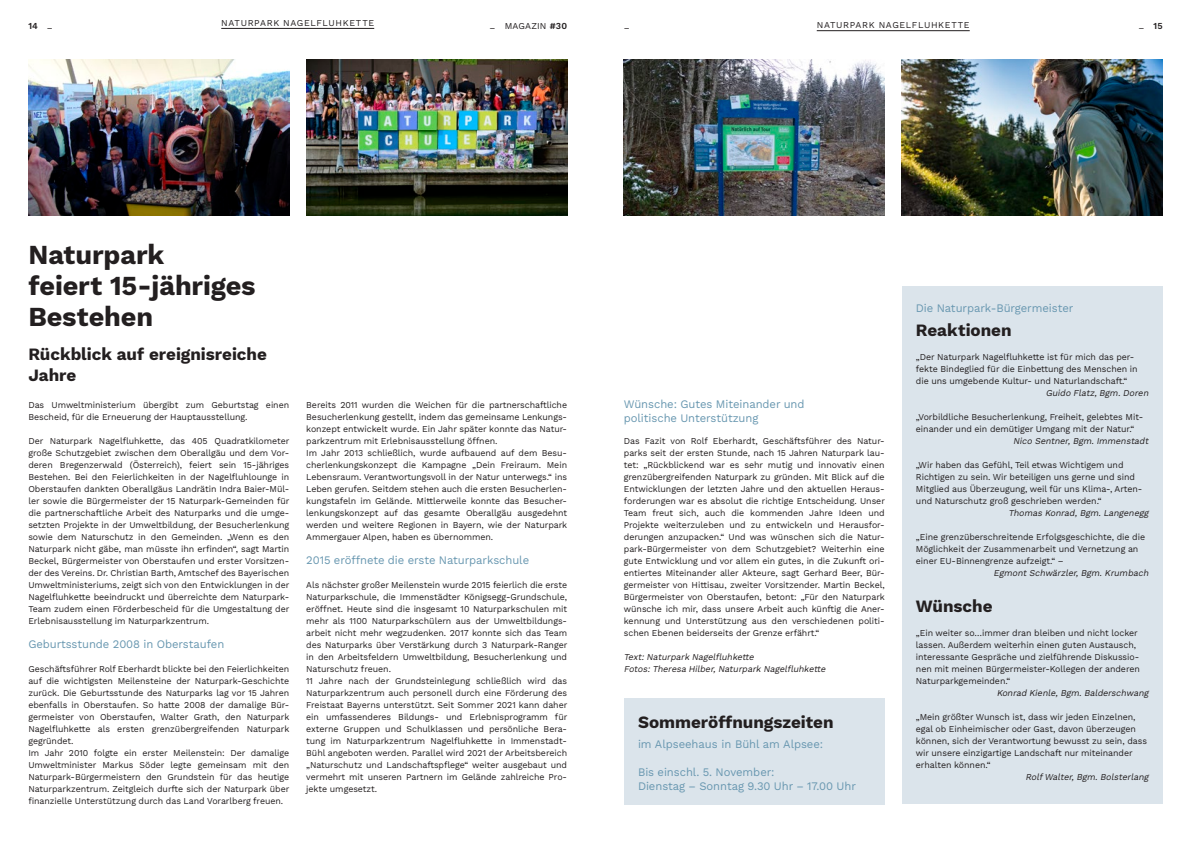
<style>
.page{position:relative;width:1191px;height:842px;background:#fff}
.page>*{position:absolute;margin:0;border:0;box-sizing:border-box;transform-origin:0 0}
.t1{font:700 27px/31px "Work Sans";color:#231f20}
.t2{font:700 17px/21px "Work Sans";letter-spacing:-.005em;color:#231f20}
.t3{font:11.5px/14px "Work Sans";letter-spacing:-.005em;color:#6897b0}
.t4{font:9px/12px "Work Sans";letter-spacing:-.005em;color:#231f20}
.t5{font:italic 9px/12px "Work Sans";color:#231f20}
.t6{font:9px "Work Sans";letter-spacing:.07em;color:#231f20}
.t7{font:600 9px "Work Sans";color:#231f20}
.s1{font-weight:400}
.s2{font-weight:600}
</style>
<div class="page">
<hr style="left:816px;top:31px;width:153px;height:1px;background:#231f20">
<hr style="left:221px;top:28px;width:153px;height:1px;background:#231f20">
<img style="left:306px;top:60px;width:261px;height:156px">
<img style="left:624px;top:60px;width:261px;height:156px">
<img style="left:28px;top:60px;width:261px;height:156px">
<div style="left:624px;top:698px;width:260px;height:106px;background:#dbe4eb"></div>
<img style="left:901px;top:60px;width:261px;height:156px">
<div style="left:901px;top:287px;width:261px;height:517px;background:#dbe4eb"></div>
<p class="t7" style="left:28px;top:19px;width:26px">14 <span class="s1">–</span></p>
<p class="t6" style="left:221px;top:16px;width:154px">NATURPARK NAGELFLUHKETTE</p>
<p class="t4" style="left:489px;top:19px;width:79px">– MAGAZIN <span class="s2">#30</span></p>
<p class="t4" style="left:624px;top:21px;width:7px">–</p>
<p class="t6" style="left:816px;top:18px;width:154px">NATURPARK NAGELFLUHKETTE</p>
<p class="t7" style="left:1138px;top:19px;width:26px"><span class="s1">–</span> 15</p>
<h1 class="t1" style="left:28px;top:238px;width:229px">Naturpark<br>feiert 15-jähriges<br>Bestehen</h1>
<h2 class="t2" style="left:28px;top:343px;width:240px">Rückblick auf ereignisreiche<br>Jahre</h2>
<p class="t4" style="left:28px;top:399px;width:262px">Das Umweltministerium übergibt zum Geburtstag einen<br>Bescheid, für die Erneuerung der Hauptausstellung.</p>
<p class="t4" style="left:28px;top:435px;width:263px;text-align:justify">Der Naturpark Nagelfluhkette, das 405 Quadratkilometer große Schutzgebiet zwischen dem Oberallgäu und dem Vor&shy;deren Bregenzerwald (Österreich), feiert sein 15-jähriges Bestehen. Bei den Feierlichkeiten in der Nagelfluhlounge in Oberstaufen dankten Oberallgäus Landrätin Indra Baier-Mül&shy;ler sowie die Bürgermeister der 15 Naturpark-Gemeinden für die partnerschaftliche Arbeit des Naturparks und die umge&shy;setzten Projekte in der Umweltbildung, der Besucherlenkung sowie dem Naturschutz in den Gemeinden. „Wenn es den Naturpark nicht gäbe, man müsste ihn erfinden“, sagt Martin Beckel, Bürgermeister von Oberstaufen und erster Vorsitzen&shy;der des Vereins. Dr. Christian Barth, Amtschef des Bayerischen Umweltministeriums, zeigt sich von den Entwicklungen in der Nagelfluhkette beeindruckt und überreichte dem Naturpark-Team zudem einen Förderbescheid für die Umgestaltung der Erlebnisausstellung im Naturparkzentrum.</p>
<p class="t3" style="left:28px;top:637px;width:197px">Geburtsstunde 2008 in Oberstaufen</p>
<p class="t4" style="left:28px;top:663px;width:262px">Geschäftsführer Rolf Eberhardt blickte bei den Feierlichkeiten auf die wichtigsten Meilensteine der Naturpark-Geschichte zurück. Die Geburtsstunde des Naturparks lag vor 15 Jahren ebenfalls in Oberstaufen. So hatte 2008 der damalige Bür&shy;germeister von Oberstaufen, Walter Grath, den Naturpark Nagelfluhkette als ersten grenzübergreifenden Naturpark gegründet.<br>Im Jahr 2010 folgte ein erster Meilenstein: Der damalige Umweltminister Markus Söder legte gemeinsam mit den Naturpark-Bürgermeistern den Grundstein für das heutige Naturparkzentrum. Zeitgleich durfte sich der Naturpark über finanzielle Unterstützung durch das Land Vorarlberg freuen.</p>
<p class="t4" style="left:306px;top:399px;width:262px">Bereits 2011 wurden die Weichen für die partnerschaftliche Besucherlenkung gestellt, indem das gemeinsame Lenkungs&shy;konzept entwickelt wurde. Ein Jahr später konnte das Natur&shy;parkzentrum mit Erlebnisausstellung öffnen.<br>Im Jahr 2013 schließlich, wurde aufbauend auf dem Besu&shy;cherlenkungskonzept die Kampagne „Dein Freiraum. Mein Lebensraum. Verantwortungsvoll in der Natur unterwegs.“ ins Leben gerufen. Seitdem stehen auch die ersten Besucherlen&shy;kungstafeln im Gelände. Mittlerweile konnte das Besucher&shy;lenkungskonzept auf das gesamte Oberallgäu ausgedehnt werden und weitere Regionen in Bayern, wie der Naturpark Ammergauer Alpen, haben es übernommen.</p>
<p class="t3" style="left:306px;top:553px;width:224px">2015 eröffnete die erste Naturparkschule</p>
<p class="t4" style="left:306px;top:579px;width:263px">Als nächster großer Meilenstein wurde 2015 feierlich die erste Naturparkschule, die Immenstädter Königsegg-Grundschule, eröffnet. Heute sind die insgesamt 10 Naturparkschulen mit mehr als 1100 Naturparkschülern aus der Umweltbildungs&shy;arbeit nicht mehr wegzudenken. 2017 konnte sich das Team des Naturparks über Verstärkung durch 3 Naturpark-Ranger in den Arbeitsfeldern Umweltbildung, Besucherlenkung und Naturschutz freuen.<br>11 Jahre nach der Grundsteinlegung schließlich wird das Naturparkzentrum auch personell durch eine Förderung des Freistaat Bayerns unterstützt. Seit Sommer 2021 kann daher ein umfassenderes Bildungs- und Erlebnisprogramm für externe Gruppen und Schulklassen und persönliche Bera&shy;tung im Naturparkzentrum Nagelfluhkette in Immenstadt-Bühl angeboten werden. Parallel wird 2021 der Arbeitsbereich „Naturschutz und Landschaftspflege“ weiter ausgebaut und vermehrt mit unseren Partnern im Gelände zahlreiche Pro&shy;jekte umgesetzt.</p>
<p class="t3" style="left:624px;top:397px;width:182px">Wünsche: Gutes Miteinander und politische Unterstützung</p>
<p class="t4" style="left:624px;top:435px;width:262px;text-align:justify">Das Fazit von Rolf Eberhardt, Geschäftsführer des Natur&shy;parks seit der ersten Stunde, nach 15 Jahren Naturpark lau&shy;tet: „Rückblickend war es sehr mutig und innovativ einen grenzübergreifenden Naturpark zu gründen. Mit Blick auf die Entwicklungen der letzten Jahre und den aktuellen Heraus&shy;forderungen war es absolut die richtige Entscheidung. Unser Team freut sich, auch die kommenden Jahre Ideen und Projekte weiterzuleben und zu entwickeln und Herausfor&shy;derungen anzupacken.“ Und was wünschen sich die Natur&shy;park-Bürgermeister von dem Schutzgebiet? Weiterhin eine gute Entwicklung und vor allem ein gutes, in die Zukunft ori&shy;entiertes Miteinander aller Akteure, sagt Gerhard Beer, Bür&shy;germeister von Hittisau, zweiter Vorsitzender. Martin Beckel, Bürgermeister von Oberstaufen, betont: „Für den Naturpark wünsche ich mir, dass unsere Arbeit auch künftig die Aner&shy;kennung und Unterstützung aus den verschiedenen politi&shy;schen Ebenen beiderseits der Grenze erfährt.“</p>
<p class="t5" style="left:624px;top:651px;width:205px">Text:Naturpark Nagelfluhkette<br>Fotos:Theresa Hilber,Naturpark Nagelfluhkette</p>
<h2 class="t2" style="left:638px;top:711px;width:197px">Sommeröffnungszeiten</h2>
<p class="t3" style="left:638px;top:736px;width:187px">im Alpseehaus in Bühl am Alpsee:</p>
<p class="t3" style="left:638px;top:765px;width:219px">Bis einschl. 5. November:<br>Dienstag – Sonntag 9.30 Uhr – 17.00 Uhr</p>
<p class="t3" style="left:916px;top:301px;width:159px">Die Naturpark-Bürgermeister</p>
<h2 class="t2" style="left:916px;top:319px;width:97px">Reaktionen</h2>
<p class="t4" style="left:916px;top:351px;width:223px">„Der Naturpark Nagelfluhkette ist für mich das per&shy;fekte Bindeglied für die Einbettung des Menschen in die uns umgebende Kultur- und Naturlandschaft.“</p>
<p class="t5" style="left:1045px;top:387px;width:106px">Guido Flatz,Bgm.Doren</p>
<p class="t4" style="left:916px;top:411px;width:229px">„Vorbildliche Besucherlenkung, Freiheit, gelebtes Mit&shy;einander und ein demütiger Umgang mit der Natur.“</p>
<p class="t5" style="left:1013px;top:435px;width:139px">Nico Sentner,Bgm.Immenstadt</p>
<p class="t4" style="left:916px;top:459px;width:228px">„Wir haben das Gefühl, Teil etwas Wichtigem und Richtigen zu sein. Wir beteiligen uns gerne und sind Mitglied aus Überzeugung, weil für uns Klima-, Arten&shy;und Naturschutz groß geschrieben werden.“</p>
<p class="t5" style="left:1008px;top:507px;width:144px">Thomas Konrad,Bgm.Langenegg</p>
<p class="t4" style="left:916px;top:531px;width:231px">„Eine grenzüberschreitende Erfolgsgeschichte, die die<br>Möglichkeit der Zusammenarbeit und Vernetzung an einer EU-Binnengrenze aufzeigt.“ –</p>
<p class="t5" style="left:993px;top:567px;width:159px">EgmontSchwärzler,Bgm.Krumbach</p>
<h2 class="t2" style="left:916px;top:595px;width:78px">Wünsche</h2>
<p class="t4" style="left:916px;top:627px;width:225px">„Ein weiter so…immer dran bleiben und nicht locker lassen. Außerdem weiterhin einen guten Austausch, interessante Gespräche und zielführende Diskussio&shy;nen mit meinen Bürgermeister-Kollegen der anderen Naturparkgemeinden.“</p>
<p class="t5" style="left:996px;top:687px;width:156px">Konrad Kienle,Bgm.Balderschwang</p>
<p class="t4" style="left:916px;top:711px;width:233px">„Mein größter Wunsch ist, dass wir jeden Einzelnen, egal ob Einheimischer oder Gast, davon überzeugen können, sich der Verantwortung bewusst zu sein, dass wir unsere einzigartige Landschaft nur miteinander erhalten können.“</p>
<p class="t5" style="left:1025px;top:771px;width:127px">RolfWalter,Bgm.Bolsterlang</p>
</div>
